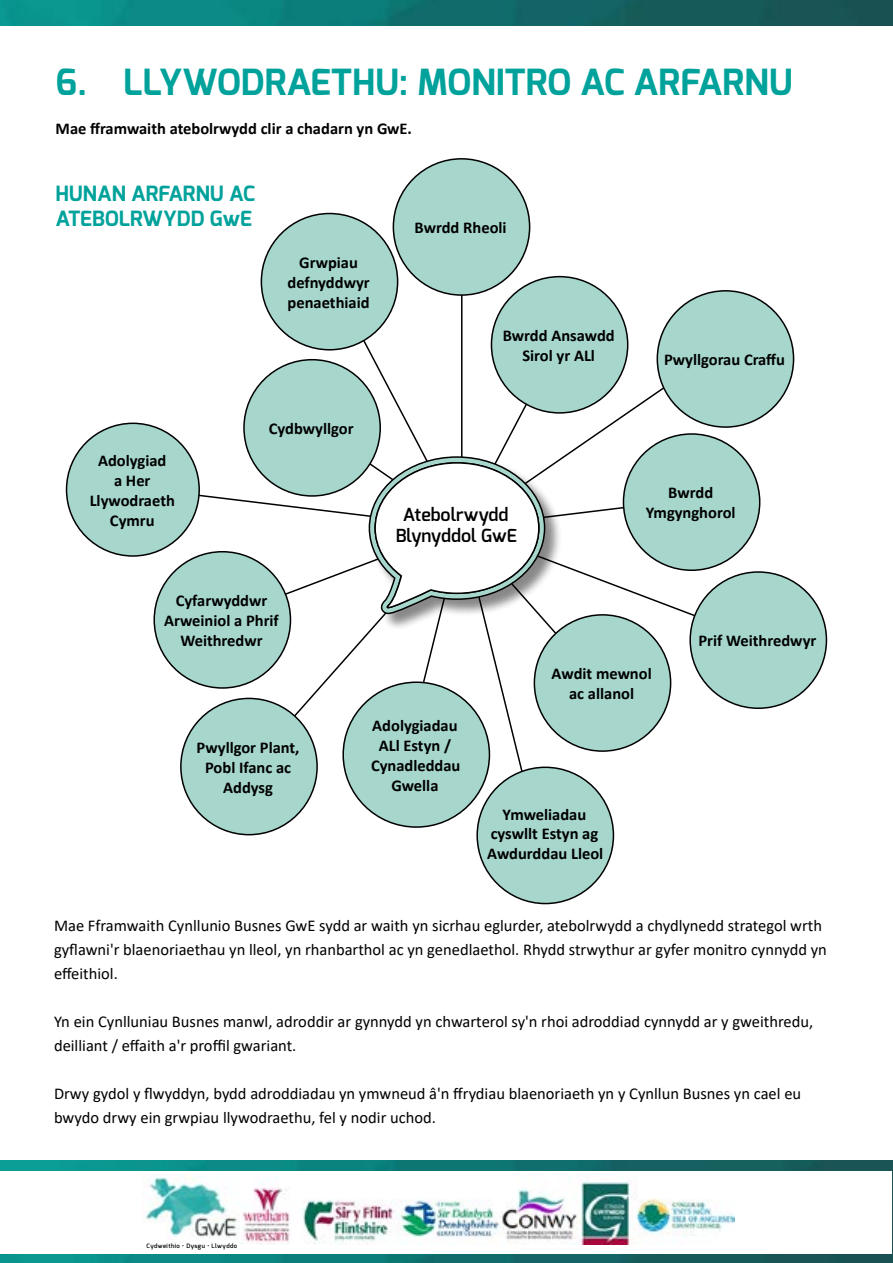
<style>
.page{position:relative;width:893px;height:1263px;background:#fff}
.page>*{position:absolute;margin:0;border:0;box-sizing:border-box;transform-origin:0 0}
.t1{font:700 36px "Exo";color:#00a29b}
.t2{font:700 21px/25.2px "Exo";color:#00a29b}
.t3{font:600 18px/21.6px "Exo";color:#000;text-align:center}
.t4{font:16.5px/24px "Calibri";color:#000}
.t5{font:700 16.5px/19.8px "Calibri";color:#000;text-align:center}
.t6{font:600 6px "Exo";letter-spacing:.07em;color:#000}
</style>
<div class="page">
<img style="left:0;top:1161px;width:893px;height:102px">
<img style="left:0;top:0;width:893px;height:25px">
<div style="left:0;top:1171px;width:892px;height:82px;background:#fff"></div>
<img style="left:242px;top:1180px;width:493px;height:64px">
<img style="left:144px;top:1174px;width:95px;height:64px">
<svg style="left:141px;top:293px;width:583px;height:491px"></svg>
<div style="left:393px;top:159px;width:137px;height:136px;background:#a6d6cc;border-radius:50%"></div>
<div style="left:491px;top:277px;width:137px;height:136px;background:#a6d6cc;border-radius:50%"></div>
<div style="left:657px;top:291px;width:136px;height:136px;background:#a6d6cc;border-radius:50%"></div>
<div style="left:623px;top:434px;width:137px;height:136px;background:#a6d6cc;border-radius:50%"></div>
<div style="left:690px;top:572px;width:136px;height:136px;background:#a6d6cc;border-radius:50%"></div>
<div style="left:534px;top:615px;width:137px;height:136px;background:#a6d6cc;border-radius:50%"></div>
<div style="left:343px;top:682px;width:146px;height:145px;background:#a6d6cc;border-radius:50%"></div>
<div style="left:477px;top:767px;width:136px;height:136px;background:#a6d6cc;border-radius:50%"></div>
<div style="left:181px;top:698px;width:136px;height:137px;background:#a6d6cc;border-radius:50%"></div>
<div style="left:154px;top:552px;width:136px;height:136px;background:#a6d6cc;border-radius:50%"></div>
<div style="left:261px;top:213px;width:137px;height:137px;background:#a6d6cc;border-radius:50%"></div>
<div style="left:244px;top:360px;width:136px;height:136px;background:#a6d6cc;border-radius:50%"></div>
<div style="left:67px;top:423px;width:132px;height:133px;background:#a6d6cc;border-radius:50%"></div>
<h1 class="t1" style="left:56px;top:58px;width:739px">6. LLYWODRAETHU: MONITRO AC ARFARNU</h1>
<p class="t5" style="left:56px;top:118px;width:358px">Mae fframwaith atebolrwydd clir a chadarn yn GwE.</p>
<p class="t2" style="left:56px;top:181px;width:201px">HUNAN ARFARNU AC<br>ATEBOLRWYDD GwE</p>
<p class="t5" style="left:287px;top:252px;width:84px">Grwpiau defnyddwyr penaethiaid</p>
<p class="t5" style="left:90px;top:450px;width:87px">Adolygiad<br>a Her<br>Llywodraeth<br>Cymru</p>
<p class="t5" style="left:269px;top:418px;width:86px">Cydbwyllgor</p>
<p class="t5" style="left:164px;top:591px;width:116px">Cyfarwyddwr<br>Arweiniol a Phrif<br>Weithredwr</p>
<p class="t5" style="left:415px;top:218px;width:94px">Bwrdd Rheoli</p>
<p class="t5" style="left:503px;top:325px;width:113px">Bwrdd Ansawdd<br>Sirol yr ALl</p>
<p class="t5" style="left:664px;top:349px;width:122px">Pwyllgorau Craffu</p>
<p class="t3" style="left:396px;top:503px;width:123px">Atebolrwydd<br>Blynyddol GwE</p>
<p class="t5" style="left:646px;top:483px;width:91px">Bwrdd<br>Ymgynghorol</p>
<p class="t5" style="left:698px;top:631px;width:119px">Prif Weithredwyr</p>
<p class="t5" style="left:551px;top:664px;width:102px">Awdit mewnol ac allanol</p>
<p class="t5" style="left:197px;top:737px;width:104px">Pwyllgor Plant,<br>Pobl Ifanc ac<br>Addysg</p>
<p class="t5" style="left:371px;top:715px;width:91px">Adolygiadau<br>ALl Estyn /<br>Cynadleddau<br>Gwella</p>
<p class="t5" style="left:487px;top:804px;width:118px">Ymweliadau cyswllt Estyn ag<br>Awdurddau Lleol</p>
<p class="t4" style="left:54px;top:913px;width:774px">Mae Fframwaith Cynllunio Busnes GwE sydd ar waith yn sicrhau eglurder, atebolrwydd a chydlynedd strategol wrth gyflawni'r blaenoriaethau yn lleol, yn rhanbarthol ac yn genedlaethol. Rhydd strwythur ar gyfer monitro cynnydd yn effeithiol.</p>
<p class="t4" style="left:54px;top:1009px;width:761px">Yn ein Cynlluniau Busnes manwl, adroddir ar gynnydd yn chwarterol sy'n rhoi adroddiad cynnydd ar y gweithredu, deilliant / effaith a'r proffil gwariant.</p>
<p class="t4" style="left:54px;top:1081px;width:749px">Drwy gydol y flwyddyn, bydd adroddiadau yn ymwneud â'n ffrydiau blaenoriaeth yn y Cynllun Busnes yn cael eu bwydo drwy ein grwpiau llywodraethu, fel y nodir uchod.</p>
<p class="t6" style="left:147px;top:1242px;width:92px">Cydweithio • Dysgu • Llwyddo</p>
</div>
